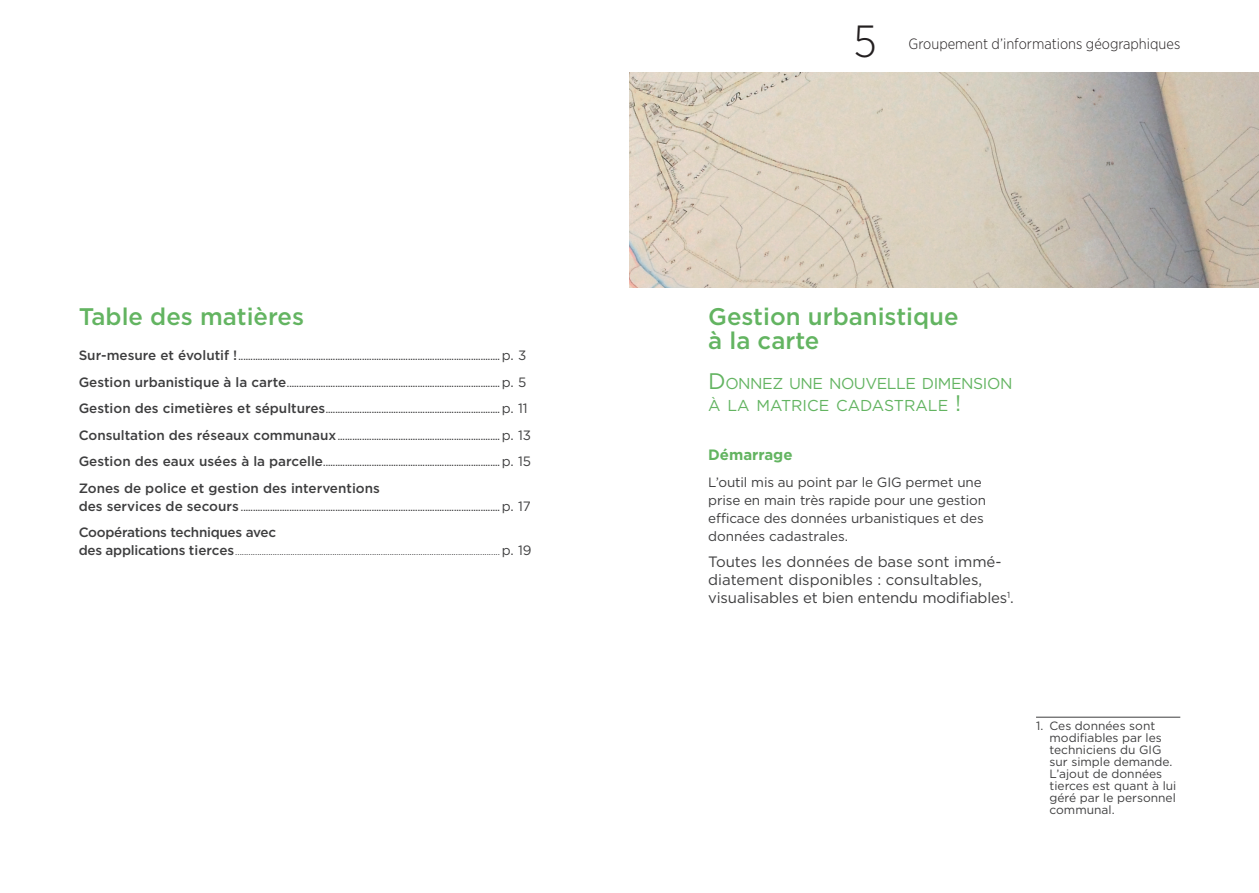
<style>
.page{position:relative;width:1259px;height:893px;background:#fff}
.page>*{position:absolute;margin:0;border:0;box-sizing:border-box;transform-origin:0 0}
.t1{font:500 24px/24px "Gotham";color:#63b461}
.t2{font:15.75px/22.5px "Gotham";letter-spacing:-.03em;color:#63b461}
.t3{font:15px/18px "Gotham";color:#3e3e3f}
.t4{font:700 15px "Gotham";color:#63b461}
.t5{font:300 14.85px "Gotham Narrow";color:#231f20}
.t6{font:13.5px/18px "Gotham";letter-spacing:-.01em;color:#3e3e3f}
.t7{font:500 13.5px "Gotham";letter-spacing:-.015em;color:#3e3e3f}
.t8{font:12px/12px "Gotham";color:#3e3e3f}
.t9{font:500 9px "Gotham";color:#3e3e3f}
.t10{font:9px "Gotham";color:#3e3e3f}
.s1{font-size:13.5px}
.s2{font-weight:400;font-size:13.5px}
.s3{font-weight:500;font-size:13.5px}
.s4{font-size:45px}
.s5{font-size:22.5px}
</style>
<div class="page">
<img style="left:629px;top:72px;width:630px;height:216px">
<hr style="left:1036px;top:717px;width:144px;height:1px;background:#3e3e3f">
<h1 class="t1" style="left:79px;top:305px;width:227px">Table des matières</h1>
<p class="t9" style="left:79px;top:351px;width:449px"><span class="s1">Sur-mesure et évolutif !</span>............................................................................................................ <span class="s2">p. 3</span></p>
<p class="t9" style="left:79px;top:378px;width:449px"><span class="s1">Gestion urbanistique à la carte</span>........................................................................................ <span class="s2">p. 5</span></p>
<p class="t9" style="left:79px;top:404px;width:450px"><span class="s1">Gestion des cimetières et sépultures</span>........................................................................ <span class="s2">p. 11</span></p>
<p class="t9" style="left:79px;top:431px;width:454px"><span class="s1">Consultation des réseaux communaux</span>................................................................... <span class="s2">p. 13</span></p>
<p class="t9" style="left:79px;top:457px;width:454px"><span class="s1">Gestion des eaux usées à la parcelle</span>......................................................................... <span class="s2">p. 15</span></p>
<h3 class="t7" style="left:79px;top:479px;width:303px">Zones de police et gestion des interventions</h3>
<p class="t9" style="left:79px;top:502px;width:454px"><span class="s1">des services de secours</span> ........................................................................................................... <span class="s2">p. 17</span></p>
<h3 class="t7" style="left:79px;top:524px;width:199px">Coopérations techniques avec</h3>
<p class="t10" style="left:79px;top:546px;width:454px"><span class="s3">des applications tierces</span>........................................................................................................................ <span class="s1">p. 19</span></p>
<h3 class="t5" style="left:853px;top:34px;width:328px"><span class="s4">5</span> Groupement d’informations géographiques</h3>
<h1 class="t1" style="left:708px;top:305px;width:252px">Gestion urbanistique à la carte</h1>
<h2 class="t2" style="left:708px;top:372px;width:306px"><span class="s5">D</span>ONNEZ UNE NOUVELLE DIMENSION<br>À LA MATRICE CADASTRALE <span class="s5">!</span></h2>
<h3 class="t4" style="left:708px;top:445px;width:86px">Démarrage</h3>
<h3 class="t6" style="left:708px;top:473px;width:279px">L’outil mis au point par le GIG permet une prise en main très rapide pour une gestion efficace des données urbanistiques et des données cadastrales.</h3>
<h3 class="t3" style="left:708px;top:553px;width:307px">Toutes les données de base sont immé&shy;diatement disponibles : consultables, visualisables et bien entendu modifiables<sup>1</sup>.</h3>
<h3 class="t8" style="left:1049px;top:720px;width:128px;text-indent:-14px">1. Ces données sont modifiables par les techniciens du GIG sur simple demande.<br>L’ajout de données tierces est quant à lui géré par le personnel communal.</h3>
</div>
